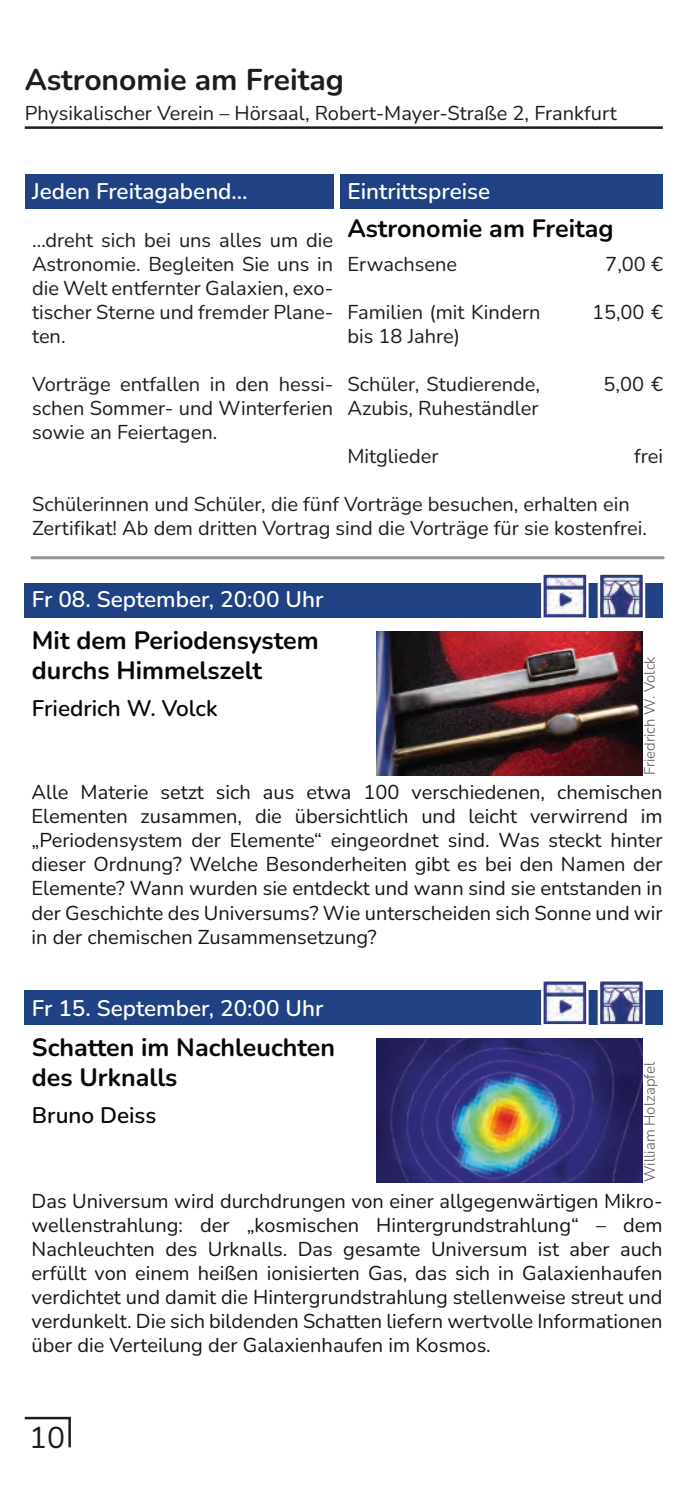
<style>
.page{position:relative;width:695px;height:1489px;background:#fff}
.page>*{position:absolute;margin:0;border:0;box-sizing:border-box;transform-origin:0 0}
.t1{font:700 30px "Nunito";color:#211c1c}
.t2{font:30px "Nunito";color:#211c1c}
.t3{font:700 25px/30px "Nunito";color:#080704}
.t4{font:600 22.5px "Nunito";color:#fff}
.t5{font:600 22.5px "Nunito";color:#080704}
.t6{font:20px/24px "Nunito";color:#181412;text-align:justify}
.t7{font:20px/24px "Nunito";color:#211c1c;text-align:justify}
.t8{font:300 15px "Nunito";color:rgb(35 30 29/.75)}
</style>
<div class="page">
<hr style="left:25px;top:1416px;width:46px;height:3px;background:#211c1c">
<hr style="left:25px;top:126px;width:637px;height:3px;background:#211c1c">
<hr style="left:68px;top:1417px;width:3px;height:30px;background:#211c1c">
<div style="left:25px;top:174px;width:308px;height:35px;background:#204284"></div>
<div style="left:340px;top:174px;width:323px;height:35px;background:#204284"></div>
<hr style="left:31px;top:556px;width:633px;height:3px;background:#949597">
<img style="left:377px;top:631px;width:265px;height:144px">
<div style="left:25px;top:583px;width:638px;height:34px;background:#204284"></div>
<svg style="left:597px;top:574px;width:48px;height:44px;background:#888db3"></svg>
<svg style="left:541px;top:574px;width:47px;height:44px;background:#b0b3cc"></svg>
<img style="left:377px;top:1038px;width:265px;height:143px">
<div style="left:25px;top:989px;width:638px;height:34px;background:#204284"></div>
<svg style="left:597px;top:981px;width:48px;height:44px"></svg>
<svg style="left:541px;top:981px;width:47px;height:44px;background:#b0b3cc"></svg>
<h1 class="t1" style="left:25px;top:60px;width:320px">Astronomie am Freitag</h1>
<p class="t7" style="left:25px;top:102px;width:593px">Physikalischer Verein – Hörsaal, Robert-Mayer-Straße 2, Frankfurt</p>
<p class="t4" style="left:32px;top:176px;width:217px">Jeden Freitagabend…</p>
<p class="t7" style="left:32px;top:228px;width:302px">…dreht sich bei uns alles um die Astronomie. Begleiten Sie uns in die Welt entfernter Galaxien, exo&shy;tischer Sterne und fremder Plane&shy;ten.</p>
<p class="t7" style="left:32px;top:372px;width:302px">Vorträge entfallen in den hessi&shy;schen Sommer- und Winterferien sowie an Feiertagen.</p>
<p class="t4" style="left:347px;top:176px;width:144px">Eintrittspreise</p>
<p class="t3" style="left:347px;top:213px;width:267px">Astronomie am Freitag</p>
<p class="t7" style="left:347px;top:252px;width:111px">Erwachsene</p>
<p class="t7" style="left:605px;top:252px;width:59px">7,00 €</p>
<p class="t7" style="left:347px;top:300px;width:194px">Familien (mit Kindern</p>
<p class="t7" style="left:592px;top:300px;width:72px">15,00 €</p>
<p class="t7" style="left:347px;top:324px;width:114px">bis 18 Jahre)</p>
<p class="t7" style="left:347px;top:372px;width:194px">Schüler, Studierende,</p>
<p class="t7" style="left:603px;top:372px;width:61px">5,00 €</p>
<p class="t7" style="left:347px;top:396px;width:192px">Azubis, Ruheständler</p>
<p class="t7" style="left:347px;top:444px;width:93px">Mitglieder</p>
<p class="t7" style="left:634px;top:444px;width:30px">frei</p>
<p class="t7" style="left:32px;top:492px;width:616px">Schülerinnen und Schüler, die fünf Vorträge besuchen, erhalten ein<br>Zertifikat! Ab dem dritten Vortrag sind die Vorträge für sie kostenfrei.</p>
<p class="t4" style="left:32px;top:584px;width:293px">Fr 08. September, 20:00 Uhr</p>
<p class="t3" style="left:32px;top:626px;width:288px">Mit dem Periodensystem durchs Himmelszelt</p>
<p class="t5" style="left:32px;top:693px;width:187px">Friedrich W. Volck</p>
<p class="t8" style="left:639px;top:775px;width:121px;rotate:-90deg">Friedrich W. Volck</p>
<p class="t6" style="left:32px;top:780px;width:632px">Alle Materie setzt sich aus etwa 100 verschiedenen, chemischen Elementen zusammen, die übersichtlich und leicht verwirrend im „Periodensystem der Elemente“ eingeordnet sind. Was steckt hinter dieser Ordnung? Welche Besonderheiten gibt es bei den Namen der Elemente? Wann wurden sie entdeckt und wann sind sie entstanden in der Geschichte des Universums? Wie unterscheiden sich Sonne und wir in der chemischen Zusammensetzung?</p>
<p class="t4" style="left:32px;top:992px;width:293px">Fr 15. September, 20:00 Uhr</p>
<p class="t3" style="left:32px;top:1032px;width:305px">Schatten im Nachleuchten des Urknalls</p>
<p class="t5" style="left:32px;top:1100px;width:126px">Bruno Deiss</p>
<p class="t8" style="left:639px;top:1181px;width:121px;rotate:-90deg">William Holzapfel</p>
<p class="t6" style="left:32px;top:1188px;width:632px">Das Universum wird durchdrungen von einer allgegenwärtigen Mikro&shy;wellenstrahlung: der „kosmischen Hintergrundstrahlung“ – dem Nachleuchten des Urknalls. Das gesamte Universum ist aber auch erfüllt von einem heißen ionisierten Gas, das sich in Galaxienhaufen verdichtet und damit die Hintergrundstrahlung stellenweise streut und verdunkelt. Die sich bildenden Schatten liefern wertvolle Informationen über die Verteilung der Galaxienhaufen im Kosmos.</p>
<h1 class="t2" style="left:29px;top:1417px;width:38px">10</h1>
</div>
